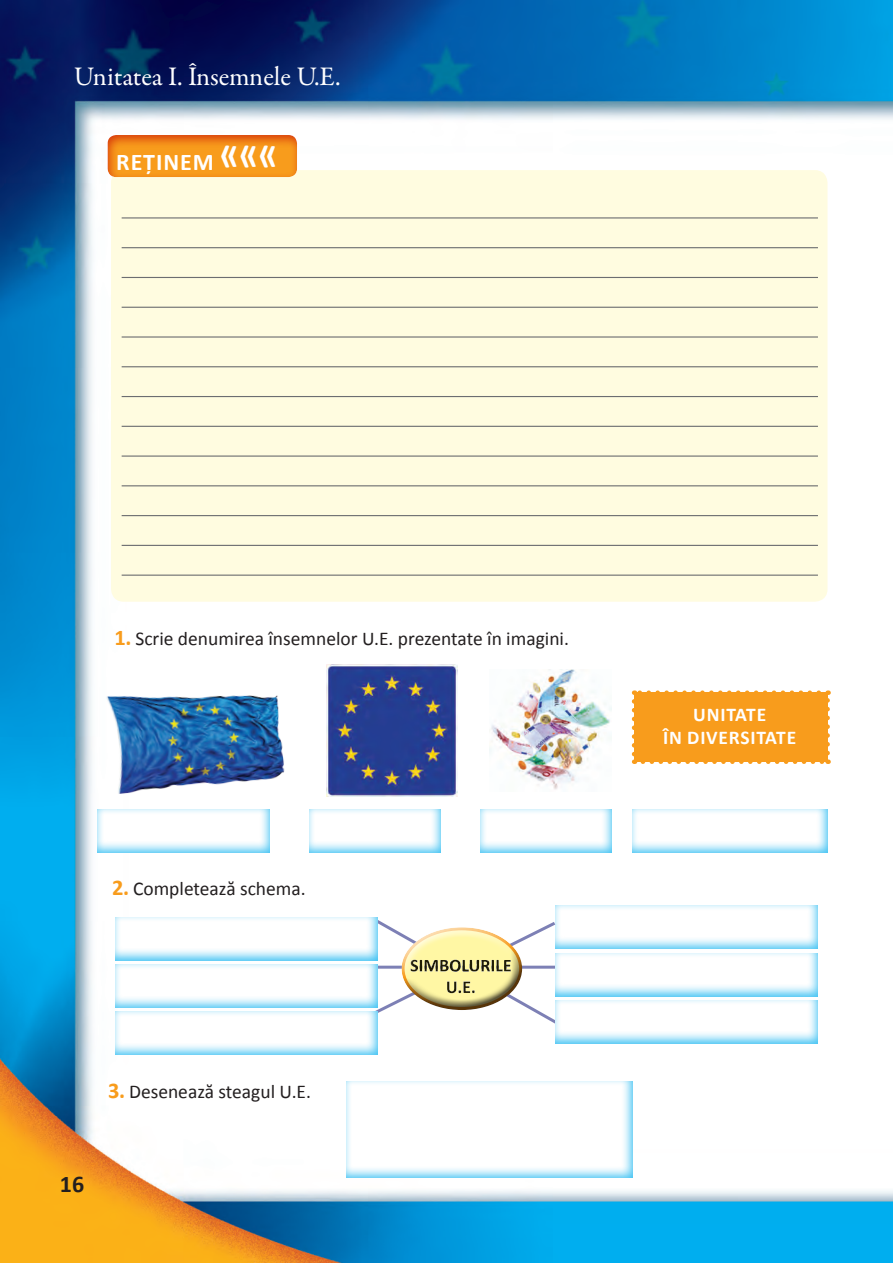
<style>
.page{position:relative;width:893px;height:1263px;background:#fff}
.page>*{position:absolute;margin:0;border:0;box-sizing:border-box;transform-origin:0 0}
.t1{font:27px "Garamond Premr Pro";letter-spacing:-.005em;color:#fff}
.t2{font:700 24px "Calibri";letter-spacing:.04em;color:#fff}
.t3{font:700 24px "Calibri";color:#231f20}
.bulina{font:19.5px "Calibri";color:#231f20}
.t4{font:700 19.5px/23.4px "Calibri";letter-spacing:.04em;color:#fff;text-align:center}
.s1{font-size:52.2px}
.s2{font-weight:700;font-size:22.5px;color:#f89c1c}
</style>
<div class="page">
<img style="left:0;top:0;width:893px;height:1263px">
<div style="left:111px;top:170px;width:716px;height:432px;background:#fffce0;border-radius:13px"></div>
<div style="left:88px;top:114px;width:236px;height:72px;background:#d1232a;opacity:.75"></div>
<hr style="left:122px;top:217px;width:696px;height:1px;background:#6c6d70">
<hr style="left:122px;top:247px;width:696px;height:1px;background:#6c6d70">
<hr style="left:122px;top:277px;width:696px;height:1px;background:#6c6d70">
<hr style="left:122px;top:307px;width:696px;height:1px;background:#6c6d70">
<hr style="left:122px;top:336px;width:696px;height:2px;background:#6c6d70">
<hr style="left:122px;top:366px;width:696px;height:1px;background:#6c6d70">
<hr style="left:122px;top:396px;width:696px;height:1px;background:#6c6d70">
<hr style="left:122px;top:426px;width:696px;height:1px;background:#6c6d70">
<hr style="left:122px;top:455px;width:696px;height:2px;background:#6c6d70">
<hr style="left:122px;top:485px;width:696px;height:1px;background:#6c6d70">
<hr style="left:122px;top:515px;width:696px;height:1px;background:#6c6d70">
<hr style="left:122px;top:545px;width:696px;height:1px;background:#6c6d70">
<hr style="left:122px;top:575px;width:696px;height:1px;background:#6c6d70">
<img style="left:84px;top:665px;width:225px;height:145px">
<img style="left:326px;top:665px;width:132px;height:131px">
<img style="left:489px;top:669px;width:123px;height:123px">
<div style="left:96px;top:808px;width:174px;height:45px;background:#00aeef;opacity:.75"></div>
<div style="left:307px;top:808px;width:135px;height:45px;background:#00aeef;opacity:.75"></div>
<div style="left:479px;top:808px;width:135px;height:45px;background:#00aeef;opacity:.75"></div>
<div style="left:553px;top:904px;width:266px;height:45px;background:#00aeef;opacity:.75"></div>
<div style="left:344px;top:1079px;width:290px;height:99px;background:#00aeef;opacity:.75"></div>
<div style="left:630px;top:808px;width:198px;height:45px;background:#00aeef;opacity:.75"></div>
<svg style="left:368px;top:914px;width:200px;height:117px"></svg>
<div style="left:401px;top:925px;width:125px;height:55px;background:#fff;opacity:.75"></div>
<div style="left:401px;top:945px;width:132px;height:66px;background:#231f20;opacity:.75"></div>
<div style="left:553px;top:951px;width:266px;height:45px;background:#00aeef;opacity:.75"></div>
<div style="left:113px;top:963px;width:265px;height:45px;background:#00aeef;opacity:.75"></div>
<div style="left:553px;top:999px;width:266px;height:45px;background:#00aeef;opacity:.75"></div>
<div style="left:113px;top:1010px;width:265px;height:45px;background:#00aeef;opacity:.75"></div>
<div style="left:113px;top:916px;width:265px;height:45px;background:#00aeef;opacity:.75"></div>
<div style="left:634px;top:693px;width:194px;height:69px;background:#f89c1c"></div>
<svg style="left:632px;top:701px;width:4px;height:63px"></svg>
<svg style="left:643px;top:759px;width:186px;height:5px"></svg>
<svg style="left:825px;top:690px;width:5px;height:63px"></svg>
<svg style="left:634px;top:690px;width:185px;height:3px"></svg>
<p class="t1" style="left:74px;top:61px;width:268px">Unitatea I. Însemnele U.E.</p>
<p class="t2" style="left:116px;top:145px;width:163px">REȚINEM <span class="s1">«««</span></p>
<p class="bulina" style="left:115px;top:625px;width:456px"><span class="s2">1.</span> Scrie denumirea însemnelor U.E. prezentate în imagini.</p>
<p class="bulina" style="left:112px;top:875px;width:195px"><span class="s2">2.</span> Completează schema.</p>
<p class="bulina" style="left:108px;top:1078px;width:204px"><span class="s2">3.</span> Desenează steagul U.E.</p>
<p class="t3" style="left:60px;top:1167px;width:26px">16</p>
<p class="t4" style="left:663px;top:702px;width:134px">UNITATE<br>ÎN DIVERSITATE</p>
</div>
